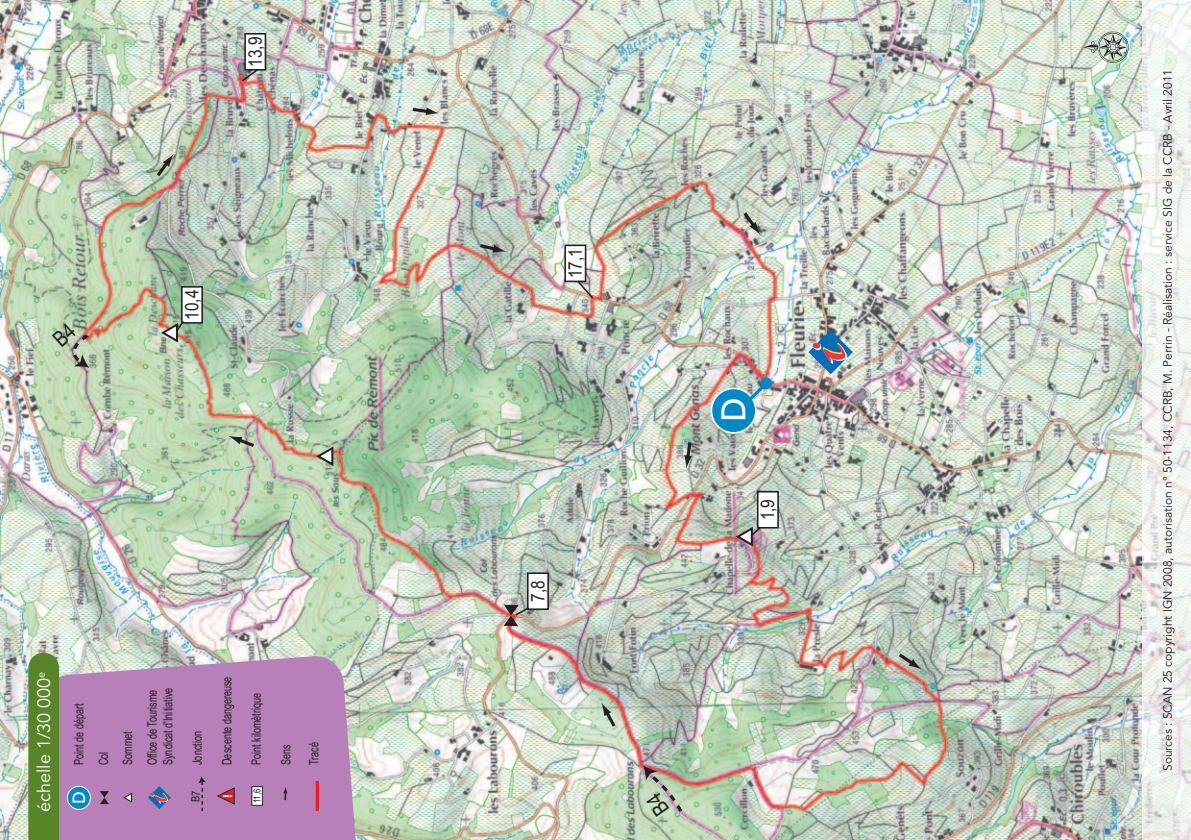
<style>
.page{position:relative;width:1191px;height:840px;background:#fff}
.page>*{position:absolute;margin:0;border:0;box-sizing:border-box;transform-origin:0 0}
.t1{font:34.4px "Frutiger";color:#fff}
.t2{font:18.8px "Arial Narrow";color:#231f20}
.t3{font:18px "Avenir";color:#fff}
.t4{font:17.8px "Frutiger";color:#fff}
.t5{font:13px/24.4px "Arial Narrow";color:#231f20;scale:.85 1}
.t6{font:800 condensed 13px "Abadi";color:#fff}
.t7{font:12px "Avenir";color:#231f20}
.t8{font:9.8px "Arial Narrow";color:#231f20}
</style>
<div class="page">
<img style="left:0;top:0;width:1142px;height:839px">
<div style="left:711px;top:388px;width:45px;height:44px;background:#0089c7;border-radius:50%"></div>
<div style="left:710px;top:387px;width:46px;height:46px;border:2px solid #fff;border-radius:50%"></div>
<svg style="left:760px;top:377px;width:12px;height:12px"></svg>
<svg style="left:743px;top:379px;width:27px;height:27px"></svg>
<div style="left:182px;top:287px;width:20px;height:35px;background:#fff"></div>
<div style="left:181px;top:286px;width:22px;height:37px;border:2px solid #231f20"></div>
<svg style="left:476px;top:242px;width:30px;height:11px"></svg>
<svg style="left:409px;top:106px;width:30px;height:9px"></svg>
<svg style="left:601px;top:702px;width:17px;height:27px"></svg>
<div style="left:528px;top:573px;width:20px;height:36px;background:#fff"></div>
<div style="left:527px;top:572px;width:22px;height:37px;border:2px solid #231f20"></div>
<img style="left:808px;top:330px;width:45px;height:44px">
<svg style="left:740px;top:209px;width:20px;height:26px"></svg>
<div style="left:757px;top:491px;width:21px;height:36px;background:#fff"></div>
<div style="left:757px;top:490px;width:22px;height:38px;border:2px solid #231f20"></div>
<svg style="left:734px;top:525px;width:28px;height:23px"></svg>
<svg style="left:154px;top:154px;width:20px;height:25px"></svg>
<svg style="left:228px;top:435px;width:29px;height:14px"></svg>
<svg style="left:895px;top:650px;width:27px;height:19px"></svg>
<svg style="left:684px;top:438px;width:9px;height:30px"></svg>
<svg style="left:503px;top:604px;width:28px;height:21px"></svg>
<div style="left:245px;top:34px;width:20px;height:36px;background:#fff"></div>
<div style="left:244px;top:33px;width:22px;height:38px;border:2px solid #231f20"></div>
<svg style="left:240px;top:67px;width:20px;height:16px"></svg>
<svg style="left:314px;top:445px;width:21px;height:22px"></svg>
<svg style="left:159px;top:319px;width:26px;height:25px"></svg>
<div style="left:565px;top:245px;width:20px;height:36px;background:#fff"></div>
<div style="left:564px;top:244px;width:22px;height:38px;border:2px solid #231f20"></div>
<svg style="left:575px;top:279px;width:20px;height:21px"></svg>
<svg style="left:59px;top:654px;width:303px;height:185px;background:#b889b9"></svg>
<div style="left:67px;top:785px;width:23px;height:23px;background:#0089c7;border-radius:50%"></div>
<div style="left:67px;top:785px;width:24px;height:24px;border:1px solid #fff;border-radius:50%"></div>
<svg style="left:100px;top:790px;width:9px;height:13px"></svg>
<svg style="left:122px;top:791px;width:11px;height:12px"></svg>
<svg style="left:148px;top:785px;width:23px;height:23px"></svg>
<div style="left:252px;top:786px;width:10px;height:18px;background:#fff"></div>
<div style="left:251px;top:785px;width:12px;height:20px;border:1px solid #231f20"></div>
<svg style="left:283px;top:785px;width:4px;height:14px"></svg>
<svg style="left:216px;top:786px;width:19px;height:18px"></svg>
<svg style="left:313px;top:776px;width:7px;height:34px"></svg>
<div style="left:28px;top:652px;width:31px;height:187px;background:#588527"></div>
<img style="left:1142px;top:0;width:49px;height:839px">
<svg style="left:1083px;top:32px;width:45px;height:31px"></svg>
<svg style="left:52px;top:322px;width:42px;height:45px;background:#b1bc9e"></svg>
<img style="left:643px;top:765px;width:42px;height:50px">
<svg style="left:191px;top:775px;width:15px;height:35px"></svg>
<h2 class="t2" style="left:244px;top:67px;width:31px;rotate:-90deg">13,9</h2>
<h2 class="t2" style="left:181px;top:319px;width:31px;rotate:-90deg">10,4</h2>
<h3 class="t3" style="left:36px;top:811px;width:141px;rotate:-90deg">échelle 1/30 000<sup>e</sup></h3>
<p class="t5" style="left:67px;top:764px;width:90px;rotate:-90deg">Point de départ<br>Col<br>Sommet<br>Office de Tourisme</p>
<p class="t5" style="left:156px;top:764px;width:92px;rotate:-90deg">Syndicat d'Initiative</p>
<p class="t5" style="left:185px;top:764px;width:41px;rotate:-90deg">Jonction</p>
<p class="t5" style="left:215px;top:764px;width:106px;rotate:-90deg">Descente dangereuse</p>
<p class="t5" style="left:244px;top:764px;width:86px;rotate:-90deg">Point kilomètrique</p>
<h3 class="t4" style="left:72px;top:803px;width:14px;rotate:-90deg">D</h3>
<p class="t8" style="left:251px;top:803px;width:16px;rotate:-90deg">11,6</p>
<p class="t6" style="left:220px;top:797px;width:5px;rotate:-90deg">!</p>
<p class="t5" style="left:272px;top:764px;width:28px;line-height:28.2px;rotate:-90deg">Sens<br>Tracé</p>
<h2 class="t2" style="left:564px;top:278px;width:31px;rotate:-90deg">17,1</h2>
<h2 class="t2" style="left:527px;top:601px;width:23px;rotate:-90deg">7,8</h2>
<h1 class="t1" style="left:719px;top:421px;width:26px;rotate:-90deg">D</h1>
<h2 class="t2" style="left:757px;top:520px;width:23px;rotate:-90deg">1,9</h2>
<p class="t7" style="left:1162px;top:770px;width:703px;rotate:-90deg">Sources : SCAN 25 copyright IGN 2008, autorisation n° 50-1134, CCRB, M. Perrin - Réalisation : service SIG de la CCRB - Avril 2011</p>
</div>
